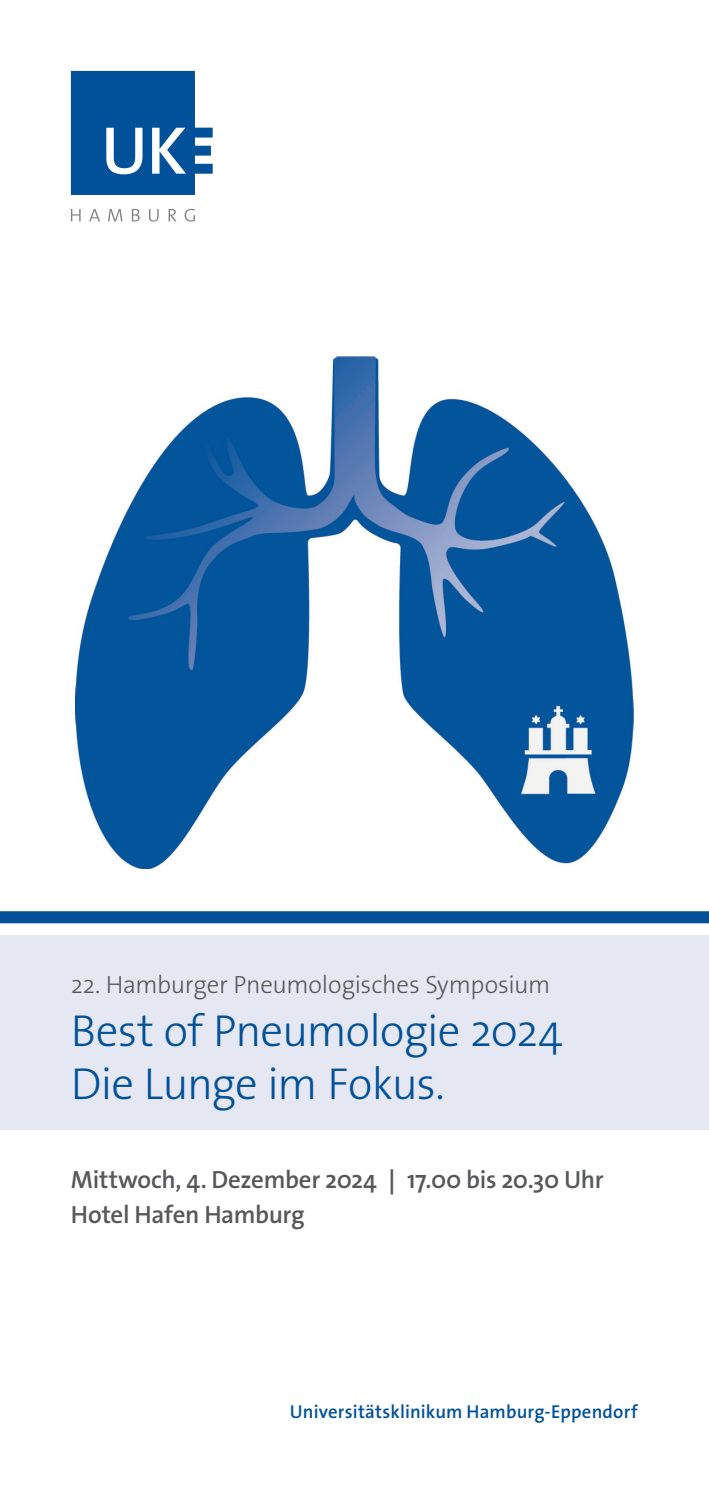
<style>
.page{position:relative;width:709px;height:1489px;background:#fff}
.page>*{position:absolute;margin:0;border:0;box-sizing:border-box;transform-origin:0 0}
.t1{font:300 45px/52.5px "The Sans Os F";letter-spacing:-.02em;color:#01519a}
.t2{font:600 25px/35.5px "The Sans Os F";letter-spacing:-.015em;color:#57585a}
.t3{font:300 25px "The Sans Os F";letter-spacing:-.01em;color:#57585a}
.t4{font:600 18.75px "The Sans Os F";letter-spacing:.01em;color:#01519a}
</style>
<div class="page">
<svg style="left:71px;top:71px;width:142px;height:124px"></svg>
<svg style="left:71px;top:209px;width:10px;height:12px"></svg>
<svg style="left:89px;top:209px;width:11px;height:12px"></svg>
<svg style="left:108px;top:209px;width:14px;height:12px"></svg>
<svg style="left:132px;top:209px;width:8px;height:12px"></svg>
<svg style="left:149px;top:209px;width:10px;height:12px"></svg>
<svg style="left:169px;top:209px;width:7px;height:12px"></svg>
<svg style="left:185px;top:209px;width:10px;height:12px"></svg>
<div style="left:0;top:934px;width:709px;height:195px;background:#e5e8f3"></div>
<div style="left:0;top:911px;width:709px;height:12px;background:#01519a"></div>
<img style="left:76px;top:357px;width:557px;height:511px">
<p class="t3" style="left:71px;top:968px;width:481px">22. Hamburger Pneumologisches Symposium</p>
<h1 class="t1" style="left:71px;top:1004px;width:493px">Best of Pneumologie 2024<br>Die Lunge im Fokus.</h1>
<p class="t2" style="left:71px;top:1161px;width:534px">Mittwoch, 4. Dezember 2024 17.00 bis 20.30 Uhr<br>Hotel Hafen Hamburg</p>
<p class="t4" style="left:290px;top:1399px;width:349px">Universitätsklinikum Hamburg-Eppendorf</p>
</div>
